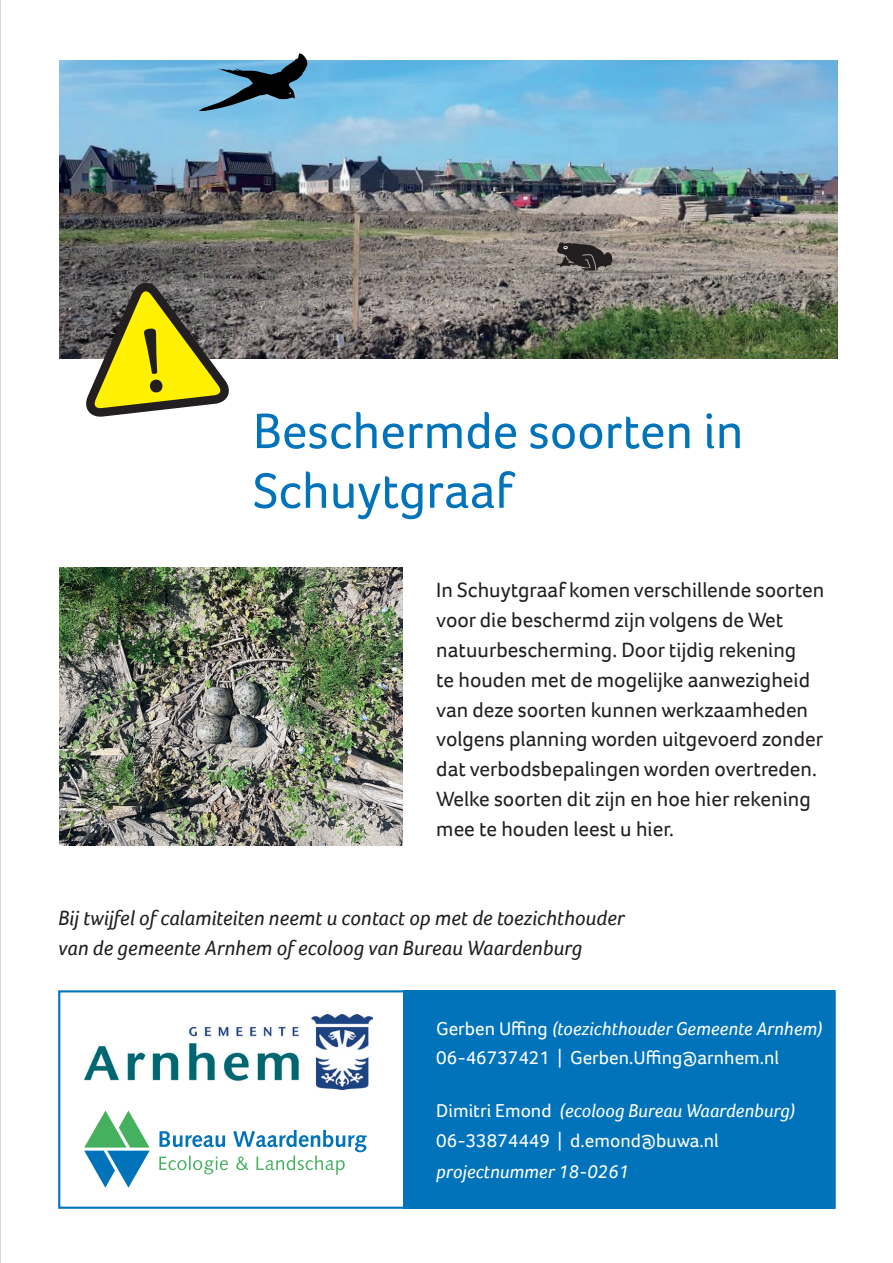
<style>
.page{position:relative;width:893px;height:1263px;background:#fff}
.page>*{position:absolute;margin:0;border:0;box-sizing:border-box;transform-origin:0 0}
.t1{font:51px/59.7px "Foco";color:#0173bb}
.t2{font:21.3px/29.7px "Foco";color:#231f20}
.t3{font:italic 21.3px/29.7px "Foco";color:#231f20}
.t4{font:19.2px/29.7px "Foco";color:#fff}
.t5{font:italic 19.2px "Foco";color:#fff}
.s1{font-style:italic}
</style>
<div class="page">
<div style="left:403px;top:990px;width:432px;height:219px;background:#0173bb"></div>
<div style="left:58px;top:990px;width:778px;height:219px;border:2px solid #0173bb"></div>
<hr style="left:0;top:0;width:1px;height:1263px;background:#231f20">
<svg style="left:84px;top:1110px;width:66px;height:78px"></svg>
<svg style="left:159px;top:1130px;width:208px;height:45px"></svg>
<img style="left:60px;top:60px;width:778px;height:299px">
<img style="left:85px;top:1015px;width:287px;height:74px">
<svg style="left:555px;top:242px;width:57px;height:29px;background:#544f4d"></svg>
<svg style="left:198px;top:53px;width:111px;height:58px;background:#638da5"></svg>
<img style="left:60px;top:567px;width:343px;height:278px">
<svg style="left:77px;top:281px;width:157px;height:136px;background:#a39d46"></svg>
<h1 class="t1" style="left:253px;top:400px;width:492px">Beschermde soorten in<br>Schuytgraaf</h1>
<p class="t2" style="left:436px;top:575px;width:390px">In Schuytgraaf komen verschillende soorten voor die beschermd zijn volgens de Wet natuurbescherming. Door tijdig rekening<br>te houden met de mogelijke aanwezigheid van deze soorten kunnen werkzaamheden volgens planning worden uitgevoerd zonder dat verbodsbepalingen worden overtreden.<br>Welke soorten dit zijn en hoe hier rekening mee te houden leest u hier.</p>
<p class="t3" style="left:58px;top:903px;width:568px">Bij twijfel of calamiteiten neemt u contact op met de toezichthouder van de gemeente Arnhem of ecoloog van Bureau Waardenburg</p>
<p class="t4" style="left:436px;top:1013px;width:388px">Gerben Uffing <span class="s1">(toezichthouder Gemeente Arnhem)<br></span>06-46737421 | Gerben.Uffing@arnhem.nl</p>
<p class="t4" style="left:436px;top:1096px;width:361px">Dimitri Emond <span class="s1">(ecoloog Bureau Waardenburg)<br></span>06-33874449 | d.emond@buwa.nl</p>
<p class="t5" style="left:436px;top:1158px;width:194px">projectnummer 18-0261</p>
</div>
